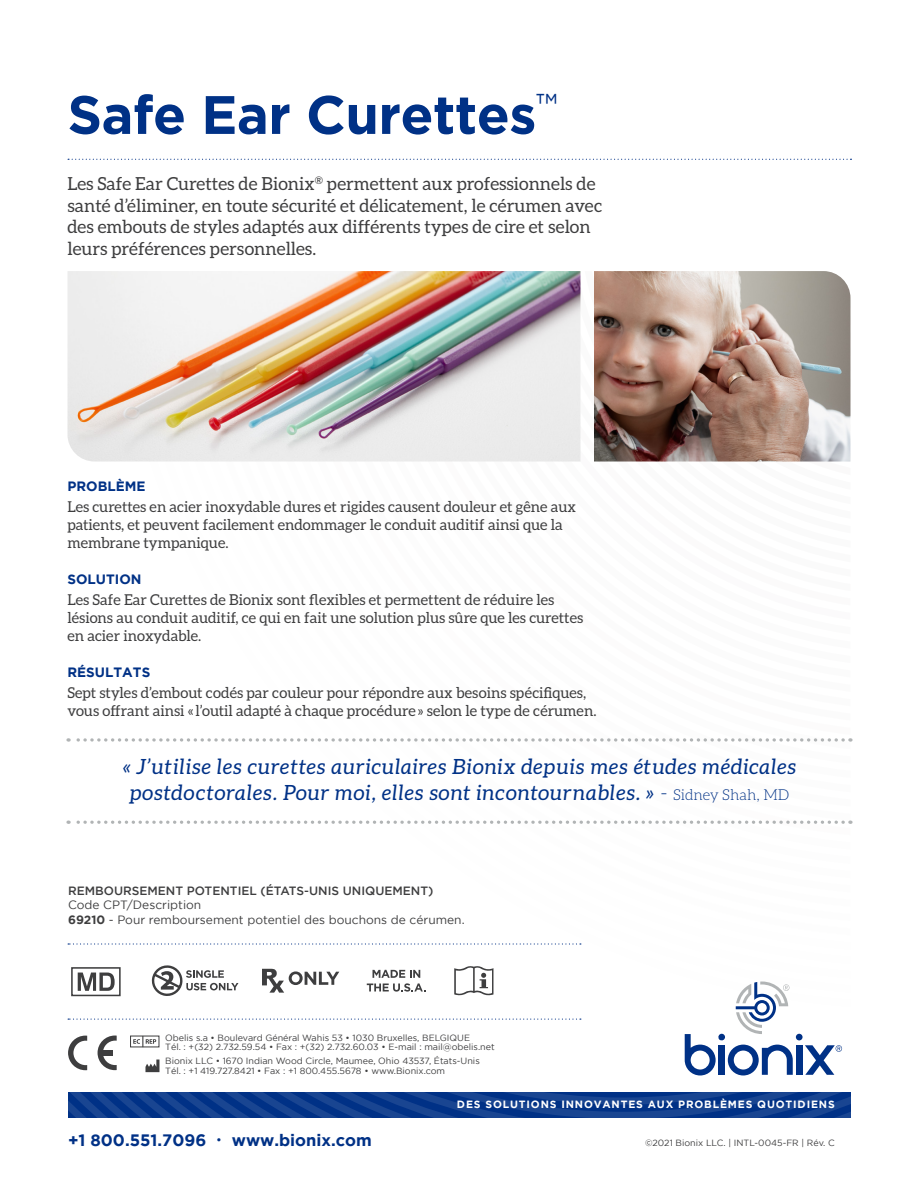
<style>
.page{position:relative;width:918px;height:1188px;background:#fff}
.page>*{position:absolute;margin:0;border:0;box-sizing:border-box;transform-origin:0 0}
.t1{font:700 54px "Gotham";letter-spacing:-.01em;color:#003186}
.t2{font:italic 21px/25.2px "Aleo";letter-spacing:.04em;color:#003186;text-align:center}
.t3{font:18px/21.6px "Aleo";color:#3e3e3f}
.t4{font:700 16.5px "Gotham";color:#003186}
.t5{font:15px/18px "Aleo";color:#3e3e3f}
.t6{font:700 13.5px "Gotham";color:#003186}
.t7{font:12px "Gotham";color:#3e3e3f}
.t8{font:500 12px "Gotham";color:#3e3e3f}
.t9{font:700 10.5px "Gotham";letter-spacing:.08em;color:#fff}
.t10{font:9px/9.8px "Gotham";color:#3e3e3f}
.s1{font-weight:300;font-style:normal}
.s2{font-weight:300;font-style:normal;font-size:15px}
.s3{font-weight:700}
.s4{font-weight:400;font-size:12px}
</style>
<div class="page">
<svg style="left:68px;top:1092px;width:782px;height:26px;background:#0c3b8b"></svg>
<svg style="left:68px;top:159px;width:783px;height:1px"></svg>
<img style="left:594px;top:271px;width:256px;height:191px">
<img style="left:68px;top:271px;width:512px;height:191px">
<svg style="left:68px;top:738px;width:775px;height:4px"></svg>
<svg style="left:68px;top:821px;width:775px;height:3px"></svg>
<svg style="left:68px;top:1019px;width:513px;height:1px"></svg>
<svg style="left:68px;top:943px;width:513px;height:2px"></svg>
<svg style="left:68px;top:1036px;width:19px;height:34px"></svg>
<svg style="left:98px;top:1036px;width:19px;height:34px"></svg>
<div style="left:103px;top:1050px;width:10px;height:5px;background:#3e3e3f"></div>
<svg style="left:145px;top:1060px;width:14px;height:12px"></svg>
<div style="left:130px;top:1036px;width:29px;height:11px;border:1px solid #3e3e3f"></div>
<svg style="left:133px;top:1036px;width:23px;height:11px"></svg>
<svg style="left:454px;top:966px;width:39px;height:30px"></svg>
<svg style="left:151px;top:966px;width:87px;height:30px"></svg>
<svg style="left:367px;top:970px;width:59px;height:22px"></svg>
<svg style="left:262px;top:969px;width:77px;height:24px"></svg>
<svg style="left:78px;top:973px;width:37px;height:18px"></svg>
<div style="left:71px;top:967px;width:50px;height:29px;border:2px solid #3e3e3f"></div>
<div style="left:796px;top:1045px;width:6px;height:30px;background:#003186"></div>
<div style="left:796px;top:1034px;width:7px;height:6px;background:#003186;border-radius:50%"></div>
<svg style="left:805px;top:1045px;width:37px;height:30px"></svg>
<svg style="left:685px;top:982px;width:108px;height:94px"></svg>
<p class="t1" style="left:68px;top:84px;width:492px">Safe Ear Curettes<sup>™</sup></p>
<p class="t3" style="left:68px;top:173px;width:536px">Les Safe Ear Curettes de Bionix<sup>®</sup> permettent aux professionnels de santé d’éliminer, en toute sécurité et délicatement, le cérumen avec des embouts de styles adaptés aux différents types de cire et selon leurs préférences personnelles.</p>
<p class="t6" style="left:68px;top:479px;width:80px">PROBLÈME</p>
<p class="t5" style="left:68px;top:498px;width:510px">Les curettes en acier inoxydable dures et rigides causent douleur et gêne aux patients, et peuvent facilement endommager le conduit auditif ainsi que la membrane tympanique.</p>
<p class="t6" style="left:68px;top:572px;width:76px">SOLUTION</p>
<p class="t5" style="left:68px;top:591px;width:517px">Les Safe Ear Curettes de Bionix sont flexibles et permettent de réduire les lésions au conduit auditif, ce qui en fait une solution plus sûre que les curettes en acier inoxydable.</p>
<p class="t6" style="left:68px;top:665px;width:84px">RÉSULTATS</p>
<p class="t5" style="left:68px;top:684px;width:531px">Sept styles d’embout codés par couleur pour répondre aux besoins spécifiques, vous offrant ainsi « l’outil adapté à chaque procédure » selon le type de cérumen.</p>
<p class="t2" style="left:123px;top:754px;width:675px">« J’utilise les curettes auriculaires Bionix depuis mes études médicales postdoctorales. Pour moi, elles sont incontournables. » <span class="s1">-</span> <span class="s2">Sidney Shah, MD</span></p>
<p class="t8" style="left:68px;top:884px;width:367px">REMBOURSEMENT POTENTIEL (ÉTATS-UNIS UNIQUEMENT)</p>
<p class="t7" style="left:68px;top:899px;width:135px">Code CPT/Description</p>
<p class="t7" style="left:68px;top:913px;width:398px"><span class="s3">69210</span> - Pour remboursement potentiel des bouchons de cérumen.</p>
<p class="t10" style="left:165px;top:1032px;width:331px">Obelis s.a • Boulevard Général Wahis 53 • 1030 Bruxelles, BELGIQUE<br>Tél. : +(32) 2.732.59.54 • Fax : +(32) 2.732.60.03 • E-mail : mail@obelis.net</p>
<p class="t10" style="left:165px;top:1056px;width:316px">Bionix LLC • 1670 Indian Wood Circle, Maumee, Ohio 43537, États-Unis<br>Tél. : +1 419.727.8421 • Fax : +1 800.455.5678 • www.Bionix.com</p>
<p class="t4" style="left:68px;top:1130px;width:305px">+1 800.551.7096 <span class="s4">•</span> www.bionix.com</p>
<p class="t9" style="left:457px;top:1098px;width:379px">DES SOLUTIONS INNOVANTES AUX PROBLÈMES QUOTIDIENS</p>
<p class="t10" style="left:645px;top:1137px;width:191px">©2021 Bionix LLC. | INTL-0045-FR | Rév. C</p>
</div>
